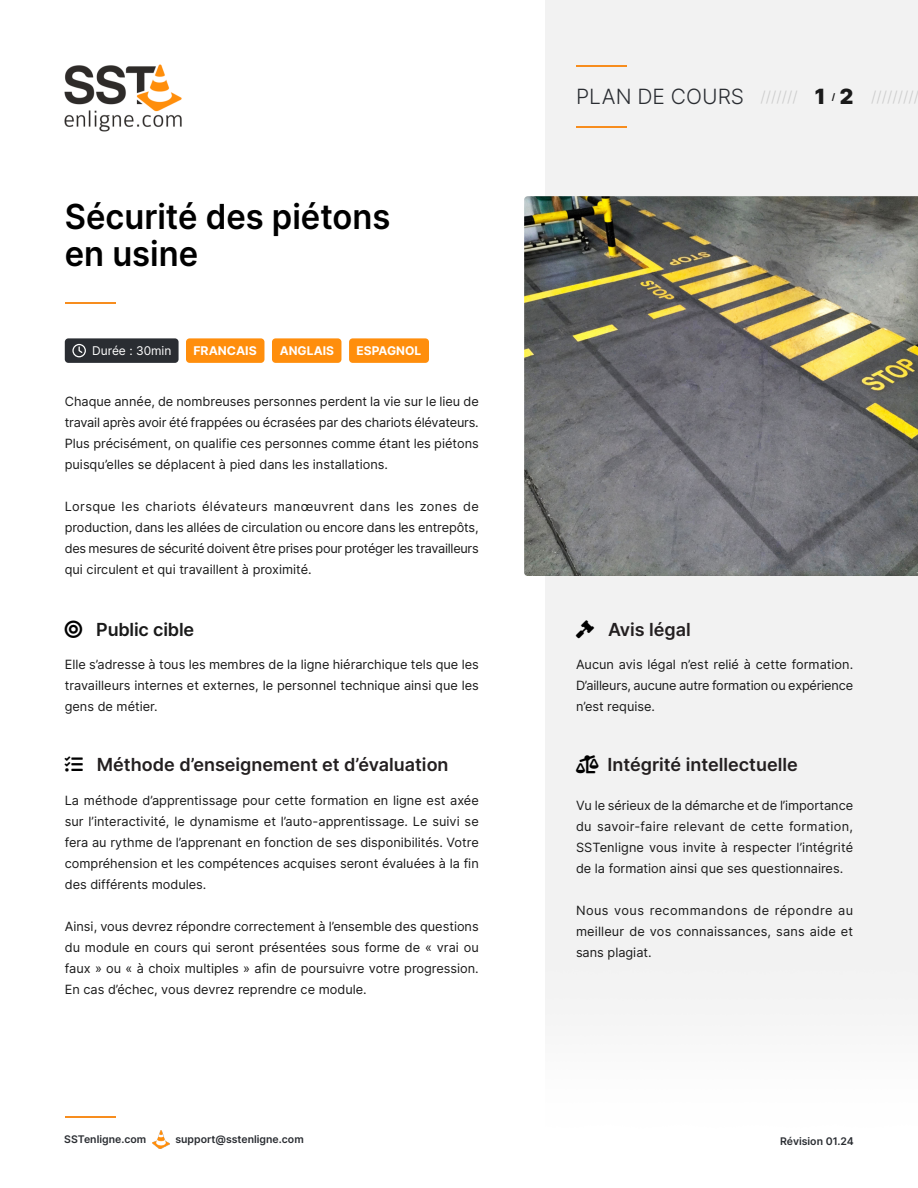
<style>
.page{position:relative;width:918px;height:1188px;background:#fff}
.page>*{position:absolute;margin:0;border:0;box-sizing:border-box;transform-origin:0 0}
.t1{font:600 34.5px/37.5px "Inter";color:#000;scale:.95 1}
.t2{font:300 21px "Inter";color:#2a2d32}
.t3{font:600 18px "Inter";color:#231f20}
.t4{font:600 18px "Inter";letter-spacing:-.01em;color:#1a1a1a}
.t5{font:300 15px "Inter";color:#ccc}
.t6{font:12.75px/21px "Inter";color:#1a1a1a;text-align:justify}
.t7{font:700 12px "Inter";color:#fff}
.t8{font:12px "Inter";color:#fff}
.t9{font:600 10.5px "Inter";color:#2a2d32}
.t10{font:700 9px "Inter";color:#1a1a1a}
.s1{font-weight:900;font-size:21px;color:#1a1a1a}
.s2{color:#000}
</style>
<div class="page">
<div style="left:545px;top:0;width:373px;height:1016px;background:#f2f2f2"></div>
<img style="left:64px;top:64px;width:118px;height:68px">
<hr style="left:576px;top:65px;width:50px;height:1px;background:#f78d1e">
<hr style="left:576px;top:126px;width:50px;height:1px;background:#f78d1e">
<img style="left:152px;top:1131px;width:18px;height:17px">
<img style="left:524px;top:196px;width:394px;height:380px">
<div style="left:65px;top:338px;width:114px;height:25px;background:#2a2d32;border-radius:4px"></div>
<svg style="left:72px;top:344px;width:14px;height:13px"></svg>
<hr style="left:65px;top:1116px;width:50px;height:1px;background:#f78d1e">
<hr style="left:65px;top:302px;width:50px;height:2px;background:#f78d1e">
<div style="left:349px;top:338px;width:80px;height:25px;background:#ff8e0c;border-radius:4px"></div>
<div style="left:186px;top:338px;width:78px;height:25px;background:#ff8e0c;border-radius:4px"></div>
<div style="left:272px;top:338px;width:69px;height:25px;background:#ff8e0c;border-radius:4px"></div>
<svg style="left:576px;top:620px;width:18px;height:18px"></svg>
<svg style="left:576px;top:755px;width:23px;height:18px"></svg>
<h2 class="t2" style="left:576px;top:84px;width:170px">PLAN DE COURS</h2>
<p class="t5" style="left:761px;top:88px;width:66px">/////// <span class="s1">1</span></p>
<p class="t10" style="left:832px;top:91px;width:5px">/</p>
<p class="t5" style="left:840px;top:88px;width:81px"><span class="s1">2</span> /////////</p>
<h1 class="t1" style="left:65px;top:197px;width:344px">Sécurité des piétons en usine</h1>
<p class="t8" style="left:92px;top:344px;width:81px">Durée : 30min</p>
<p class="t7" style="left:193px;top:343px;width:65px">FRANCAIS</p>
<p class="t7" style="left:280px;top:343px;width:56px">ANGLAIS</p>
<p class="t7" style="left:357px;top:343px;width:66px">ESPAGNOL</p>
<p class="t6" style="left:65px;top:391px;width:416px">Chaque année, de nombreuses personnes perdent la vie sur le lieu de travail après avoir été frappées ou écrasées par des chariots élévateurs.<br>Plus précisément, on qualifie ces personnes comme étant les piétons puisqu’elles se déplacent à pied dans les installations.</p>
<p class="t6" style="left:65px;top:496px;width:416px">Lorsque les chariots élévateurs manœuvrent dans les zones de production, dans les allées de circulation ou encore dans les entrepôts, des mesures de sécurité doivent être prises pour protéger les travailleurs qui circulent et qui travaillent à proximité.</p>
<h3 class="t4" style="left:65px;top:618px;width:131px"><span class="s2">◎</span> Public cible</h3>
<h3 class="t3" style="left:608px;top:618px;width:84px">Avis légal</h3>
<p class="t6" style="left:65px;top:654px;width:416px">Elle s’adresse à tous les membres de la ligne hiérarchique tels que les travailleurs internes et externes, le personnel technique ainsi que les gens de métier.</p>
<p class="t6" style="left:576px;top:654px;width:279px">Aucun avis légal n’est relié à cette formation.<br>D’ailleurs, aucune autre formation ou expérience n’est requise.</p>
<h3 class="t3" style="left:97px;top:754px;width:353px">Méthode d’enseignement et d’évaluation</h3>
<h3 class="t3" style="left:607px;top:754px;width:192px">Intégrité intellectuelle</h3>
<p class="t6" style="left:65px;top:790px;width:415px">La méthode d’apprentissage pour cette formation en ligne est axée sur l’interactivité, le dynamisme et l’auto-apprentissage. Le suivi se fera au rythme de l’apprenant en fonction de ses disponibilités. Votre compréhension et les compétences acquises seront évaluées à la fin des différents modules.</p>
<p class="t6" style="left:65px;top:916px;width:415px">Ainsi, vous devrez répondre correctement à l’ensemble des questions du module en cours qui seront présentées sous forme de « vrai ou faux » ou « à choix multiples » afin de poursuivre votre progression.<br>En cas d’échec, vous devrez reprendre ce module.</p>
<p class="t6" style="left:576px;top:795px;width:279px">Vu le sérieux de la démarche et de l’importance du savoir-faire relevant de cette formation, SSTenligne vous invite à respecter l’intégrité de la formation ainsi que ses questionnaires.</p>
<p class="t6" style="left:576px;top:900px;width:279px">Nous vous recommandons de répondre au meilleur de vos connaissances, sans aide et sans plagiat.</p>
<p class="t9" style="left:64px;top:1132px;width:83px">SSTenligne.com</p>
<p class="t9" style="left:175px;top:1132px;width:130px">support@sstenligne.com</p>
<p class="t9" style="left:780px;top:1135px;width:75px">Révision 01.24</p>
</div>
